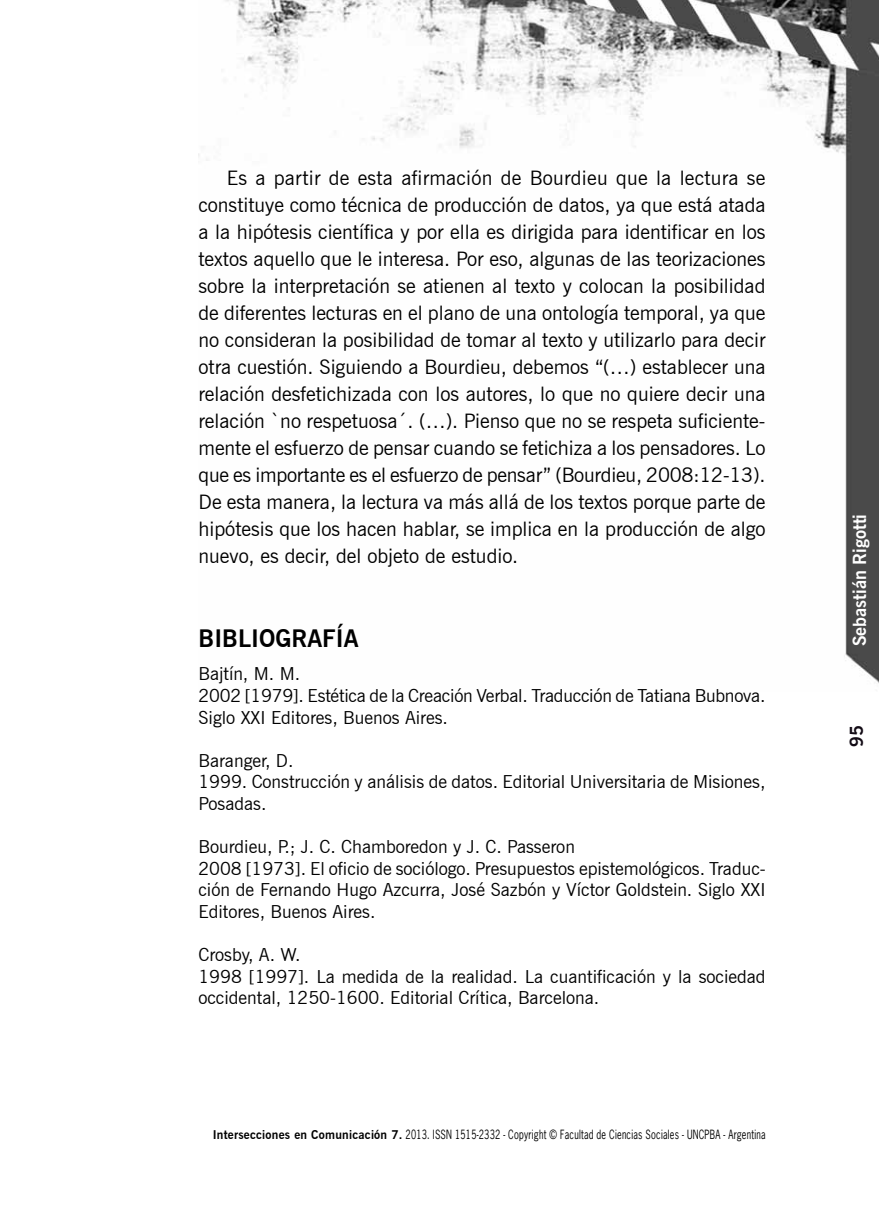
<style>
.page{position:relative;width:879px;height:1219px;background:#fff}
.page>*{position:absolute;margin:0;border:0;box-sizing:border-box;transform-origin:0 0}
.t1{font:700 24px "News Gothic BT";color:#000}
.t2{font:20px/27px "News Gothic BT";color:#000;text-align:justify}
.t3{font:18px/21.6px "News Gothic BT";color:#000}
.t4{font:700 18px "News Gothic BT";color:#fff}
.t5{font:700 18px "News Gothic BT";color:#120b15}
.t6{font:12px "News Gothic Cn";letter-spacing:.02em;color:#000}
.s1{font-family:"News Gothic BT";font-weight:700}
</style>
<div class="page">
<img style="left:198px;top:0;width:681px;height:684px">
<p class="t2" style="left:198px;top:165px;width:569px;text-indent:28px">Es a partir de esta afirmación de Bourdieu que la lectura se constituye como técnica de producción de datos, ya que está atada a la hipótesis científica y por ella es dirigida para identificar en los textos aquello que le interesa. Por eso, algunas de las teorizaciones sobre la interpretación se atienen al texto y colocan la posibilidad de diferentes lecturas en el plano de una ontología temporal, ya que no consideran la posibilidad de tomar al texto y utilizarlo para decir otra cuestión. Siguiendo a Bourdieu, debemos “(…) establecer una relación desfetichizada con los autores, lo que no quiere decir una relación `no respetuosa´. (…). Pienso que no se respeta suficiente&shy;mente el esfuerzo de pensar cuando se fetichiza a los pensadores. Lo que es importante es el esfuerzo de pensar” (Bourdieu, 2008:12-13).<br>De esta manera, la lectura va más allá de los textos porque parte de hipótesis que los hacen hablar, se implica en la producción de algo nuevo, es decir, del objeto de estudio.</p>
<p class="t1" style="left:198px;top:624px;width:55px">Bibliogra</p>
<p class="t1" style="left:322px;top:624px;width:35px">fía</p>
<p class="t3" style="left:198px;top:663px;width:568px">Bajtín, M. M.<br>2002 [1979]. Estética de la Creación Verbal. Traducción de Tatiana Bubnova.<br>Siglo XXI Editores, Buenos Aires.</p>
<p class="t3" style="left:198px;top:749px;width:568px">Baranger, D.<br>1999. Construcción y análisis de datos. Editorial Universitaria de Misiones,<br>Posadas.</p>
<p class="t3" style="left:198px;top:836px;width:569px">Bourdieu, P.; J. C. Chamboredon y J. C. Passeron<br>2008 [1973]. El oficio de sociólogo. Presupuestos epistemológicos. Traduc&shy;ción de Fernando Hugo Azcurra, José Sazbón y Víctor Goldstein. Siglo XXI Editores, Buenos Aires.</p>
<p class="t3" style="left:198px;top:944px;width:568px">Crosby, A. W.<br>1998 [1997]. La medida de la realidad. La cuantificación y la sociedad occidental, 1250-1600. Editorial Crítica, Barcelona.</p>
<p class="t6" style="left:213px;top:1126px;width:554px"><span class="s1">Intersecciones en Comunicación 7.</span> 2013. ISSN 1515-2332 - Copyright © Facultad de Ciencias Sociales - UNCPBA - Argentina</p>
<p class="t4" style="left:849px;top:646px;width:134px;rotate:-90deg">Sebastián Rigotti</p>
<p class="t5" style="left:846px;top:747px;width:24px;rotate:-90deg">95</p>
</div>
